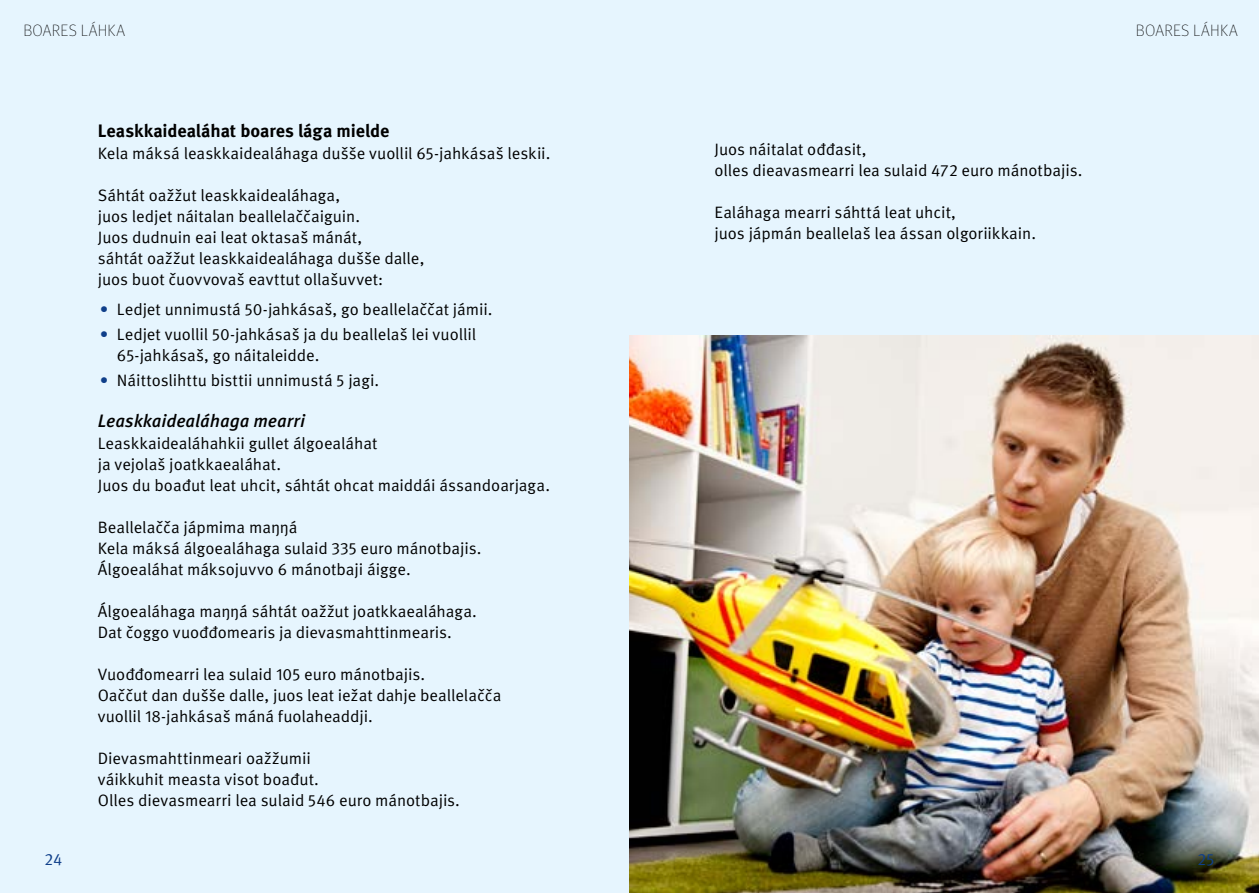
<style>
.page{position:relative;width:1259px;height:893px;background:#fff}
.page>*{position:absolute;margin:0;border:0;box-sizing:border-box;transform-origin:0 0}
.H3_otsikko{font:700 18px "Meta Pro";letter-spacing:-.005em;color:#000}
.H4_otsikko{font:italic 500 18px "Meta Pro";letter-spacing:-.005em;color:#000}
.Body_copy{font:16.5px/21px "Meta Pro Norm";letter-spacing:-.005em;color:#000}
.Bulletpoints{font:16.5px/21px "Meta Pro Norm";letter-spacing:-.005em;color:#000}
.t1{font:100 16.5px "Meta Pro";letter-spacing:.02em;color:#000}
.t2{font:16.5px "Meta Pro Norm";color:#0f3f8a}
.s1{color:#0f3f8a}
</style>
<div class="page">
<div style="left:0;top:0;width:629px;height:893px;background:#e6f5fe"></div>
<div style="left:629px;top:0;width:630px;height:893px;background:#e6f5fe"></div>
<img style="left:629px;top:335px;width:630px;height:558px">
<p class="t1" style="left:23px;top:19px;width:103px">BOARES LÁHKA</p>
<p class="t1" style="left:1136px;top:19px;width:103px">BOARES LÁHKA</p>
<h3 class="H3_otsikko" style="left:98px;top:116px;width:293px">Leaskkaidealáhat boares lága mielde</h3>
<p class="Body_copy" style="left:98px;top:142px;width:454px">Kela máksá leaskkaidealáhaga dušše vuollil 65-jahkásaš leskii.</p>
<p class="Body_copy" style="left:98px;top:184px;width:264px">Sáhtát oažžut leaskkaidealáhaga, juos ledjet náitalan beallelaččaiguin.</p>
<p class="Body_copy" style="left:98px;top:226px;width:328px">Juos dudnuin eai leat oktasaš mánát,<br>sáhtát oažžut leaskkaidealáhaga dušše dalle, juos buot čuovvovaš eavttut ollašuvvet:</p>
<p class="Bulletpoints" style="left:100px;top:298px;width:394px"><span class="s1">•</span> Ledjet unnimustá 50-jahkásaš, go beallelaččat jámii.</p>
<p class="Bulletpoints" style="left:117px;top:323px;width:361px;text-indent:-17px"><span class="s1">•</span> Ledjet vuollil 50-jahkásaš ja du beallelaš lei vuollil<br>65-jahkásaš, go náitaleidde.</p>
<p class="Bulletpoints" style="left:100px;top:369px;width:281px"><span class="s1">•</span> Náittoslihttu bisttii unnimustá 5 jagi.</p>
<p class="H4_otsikko" style="left:98px;top:407px;width:209px">Leaskkaidealáhaga mearri</p>
<p class="Body_copy" style="left:98px;top:432px;width:281px">Leaskkaidealáhahkii gullet álgoealáhat ja vejolaš joatkkaealáhat.</p>
<p class="Body_copy" style="left:98px;top:474px;width:454px">Juos du boađut leat uhcit, sáhtát ohcat maiddái ássandoarjaga.</p>
<p class="Body_copy" style="left:98px;top:516px;width:385px">Beallelačča jápmima maŋŋá<br>Kela máksá álgoealáhaga sulaid 335 euro mánotbajis.</p>
<p class="Body_copy" style="left:98px;top:558px;width:314px">Álgoealáhat máksojuvvo 6 mánotbaji áigge.</p>
<p class="Body_copy" style="left:98px;top:600px;width:380px">Álgoealáhaga maŋŋá sáhtát oažžut joatkkaealáhaga.</p>
<p class="Body_copy" style="left:98px;top:621px;width:355px">Dat čoggo vuođđomearis ja dievasmahttinmearis.</p>
<p class="Body_copy" style="left:98px;top:663px;width:329px">Vuođđomearri lea sulaid 105 euro mánotbajis.</p>
<p class="Body_copy" style="left:98px;top:684px;width:405px">Oaččut dan dušše dalle, juos leat iežat dahje beallelačča vuollil 18-jahkásaš máná fuolaheaddji.</p>
<p class="Body_copy" style="left:98px;top:747px;width:223px">Dievasmahttinmeari oažžumii váikkuhit measta visot boađut.</p>
<p class="Body_copy" style="left:98px;top:789px;width:364px">Olles dievasmearri lea sulaid 546 euro mánotbajis.</p>
<p class="Body_copy" style="left:714px;top:138px;width:369px">Juos náitalat ođđasit,<br>olles dieavasmearri lea sulaid 472 euro mánotbajis.</p>
<p class="Body_copy" style="left:714px;top:201px;width:323px">Ealáhaga mearri sáhttá leat uhcit,<br>juos jápmán beallelaš lea ássan olgoriikkain.</p>
<p class="t2" style="left:44px;top:847px;width:19px">24</p>
<p class="t2" style="left:1197px;top:847px;width:18px">25</p>
</div>
